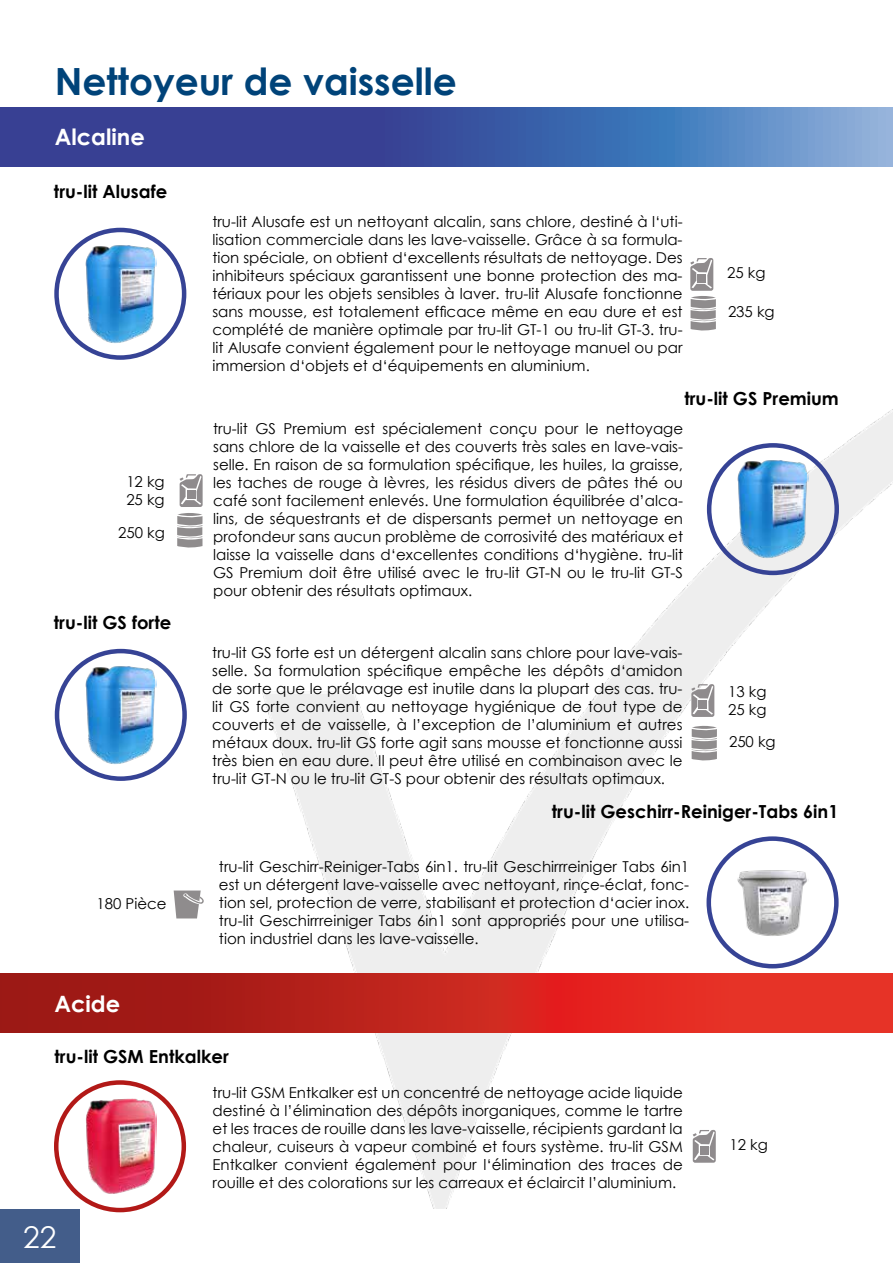
<style>
.page{position:relative;width:893px;height:1263px;background:#fff}
.page>*{position:absolute;margin:0;border:0;box-sizing:border-box;transform-origin:0 0}
.t1{font:700 37.5px "Century Gothic";color:#004379}
.t2{font:30px "Century Gothic";color:#fff}
.t3{font:700 22.5px "Century Gothic";color:#fff}
.t4{font:700 18px "Century Gothic";color:#000}
.t5{font:15px/18px "Century Gothic";color:#000;text-align:justify}
</style>
<div class="page">
<img style="left:263px;top:410px;width:630px;height:799px">
<div style="left:0;top:1210px;width:79px;height:53px;background:#435d8a"></div>
<svg style="left:0;top:107px;width:893px;height:59px;background:#455fa8"></svg>
<div style="left:55px;top:649px;width:132px;height:132px;border:4px solid #364395;border-radius:50%"></div>
<img style="left:85px;top:666px;width:72px;height:98px">
<svg style="left:691px;top:684px;width:23px;height:33px"></svg>
<div style="left:699px;top:700px;width:8px;height:8px;background:#8f8b8d"></div>
<svg style="left:691px;top:725px;width:26px;height:36px"></svg>
<svg style="left:0;top:974px;width:892px;height:58px;background:#c6241d"></svg>
<div style="left:54px;top:1080px;width:132px;height:132px;border:4px solid #b21917;border-radius:50%"></div>
<div style="left:706px;top:836px;width:133px;height:132px;border:4px solid #364395;border-radius:50%"></div>
<img style="left:86px;top:1098px;width:70px;height:96px">
<img style="left:736px;top:854px;width:73px;height:99px">
<svg style="left:174px;top:890px;width:30px;height:28px"></svg>
<svg style="left:693px;top:1130px;width:23px;height:33px"></svg>
<div style="left:700px;top:1146px;width:9px;height:8px;background:#8f8b8d"></div>
<div style="left:54px;top:228px;width:132px;height:132px;border:4px solid #364395;border-radius:50%"></div>
<img style="left:85px;top:245px;width:71px;height:98px">
<svg style="left:690px;top:258px;width:26px;height:73px"></svg>
<div style="left:707px;top:443px;width:132px;height:132px;border:4px solid #364395;border-radius:50%"></div>
<img style="left:737px;top:459px;width:72px;height:100px">
<svg style="left:180px;top:474px;width:23px;height:33px"></svg>
<div style="left:187px;top:490px;width:8px;height:8px;background:#8f8b8d"></div>
<svg style="left:177px;top:513px;width:25px;height:35px"></svg>
<hr style="left:892px;top:381px;width:1px;height:59px;background:#f5f5f5">
<h1 class="t1" style="left:55px;top:52px;width:403px">Nettoyeur de vaisselle</h1>
<h3 class="t3" style="left:55px;top:120px;width:92px">Alcaline</h3>
<p class="t4" style="left:54px;top:177px;width:115px">tru-lit Alusafe</p>
<p class="t5" style="left:126px;top:473px;width:40px">12 kg<br>25 kg</p>
<p class="t5" style="left:118px;top:523px;width:48px">250 kg</p>
<p class="t4" style="left:54px;top:609px;width:119px">tru-lit GS forte</p>
<p class="t5" style="left:96px;top:894px;width:72px">180 Pièce</p>
<p class="t5" style="left:212px;top:213px;width:472px">tru-lit Alusafe est un nettoyant alcalin, sans chlore, destiné à l‘uti&shy;lisation commerciale dans les lave-vaisselle. Grâce à sa formula&shy;tion spéciale, on obtient d‘excellents résultats de nettoyage. Des inhibiteurs spéciaux garantissent une bonne protection des ma&shy;tériaux pour les objets sensibles à laver. tru-lit Alusafe fonctionne sans mousse, est totalement efficace même en eau dure et est complété de manière optimale par tru-lit GT-1 ou tru-lit GT-3. tru&shy;lit Alusafe convient également pour le nettoyage manuel ou par immersion d‘objets et d‘équipements en aluminium.</p>
<p class="t5" style="left:727px;top:264px;width:40px">25 kg</p>
<p class="t5" style="left:728px;top:303px;width:48px">235 kg</p>
<p class="t4" style="left:684px;top:385px;width:156px">tru-lit GS Premium</p>
<p class="t5" style="left:213px;top:419px;width:471px">tru-lit GS Premium est spécialement conçu pour le nettoyage sans chlore de la vaisselle et des couverts très sales en lave-vais&shy;selle. En raison de sa formulation spécifique, les huiles, la graisse, les taches de rouge à lèvres, les résidus divers de pâtes thé ou café sont facilement enlevés. Une formulation équilibrée d’alca&shy;lins, de séquestrants et de dispersants permet un nettoyage en profondeur sans aucun problème de corrosivité des matériaux et laisse la vaisselle dans d‘excellentes conditions d‘hygiène. tru-lit GS Premium doit être utilisé avec le tru-lit GT-N ou le tru-lit GT-S pour obtenir des résultats optimaux.</p>
<p class="t5" style="left:212px;top:643px;width:472px">tru-lit GS forte est un détergent alcalin sans chlore pour lave-vais&shy;selle. Sa formulation spécifique empêche les dépôts d‘amidon de sorte que le prélavage est inutile dans la plupart des cas. tru&shy;lit GS forte convient au nettoyage hygiénique de tout type de couverts et de vaisselle, à l’exception de l’aluminium et autres métaux doux. tru-lit GS forte agit sans mousse et fonctionne aussi très bien en eau dure. Il peut être utilisé en combinaison avec le tru-lit GT-N ou le tru-lit GT-S pour obtenir des résultats optimaux.</p>
<p class="t5" style="left:728px;top:682px;width:40px">13 kg<br>25 kg</p>
<p class="t5" style="left:729px;top:732px;width:48px">250 kg</p>
<p class="t4" style="left:552px;top:798px;width:288px">tru-lit Geschirr-Reiniger-Tabs 6in1</p>
<p class="t5" style="left:219px;top:857px;width:472px">tru-lit Geschirr-Reiniger-Tabs 6in1. tru-lit Geschirrreiniger Tabs 6in1 est un détergent lave-vaisselle avec nettoyant, rinçe-éclat, fonc&shy;tion sel, protection de verre, stabilisant et protection d‘acier inox. tru-lit Geschirrreiniger Tabs 6in1 sont appropriés pour une utilisa&shy;tion industriel dans les lave-vaisselle.</p>
<h3 class="t3" style="left:55px;top:986px;width:67px">Acide</h3>
<p class="t4" style="left:55px;top:1042px;width:176px">tru-lit GSM Entkalker</p>
<p class="t5" style="left:213px;top:1083px;width:472px">tru-lit GSM Entkalker est un concentré de nettoyage acide liquide destiné à l’élimination des dépôts inorganiques, comme le tartre et les traces de rouille dans les lave-vaisselle, récipients gardant la chaleur, cuiseurs à vapeur combiné et fours système. tru-lit GSM Entkalker convient également pour l‘élimination des traces de rouille et des colorations sur les carreaux et éclaircit l’aluminium.</p>
<h2 class="t2" style="left:23px;top:1216px;width:35px">22</h2>
<p class="t5" style="left:729px;top:1136px;width:40px">12 kg</p>
</div>
